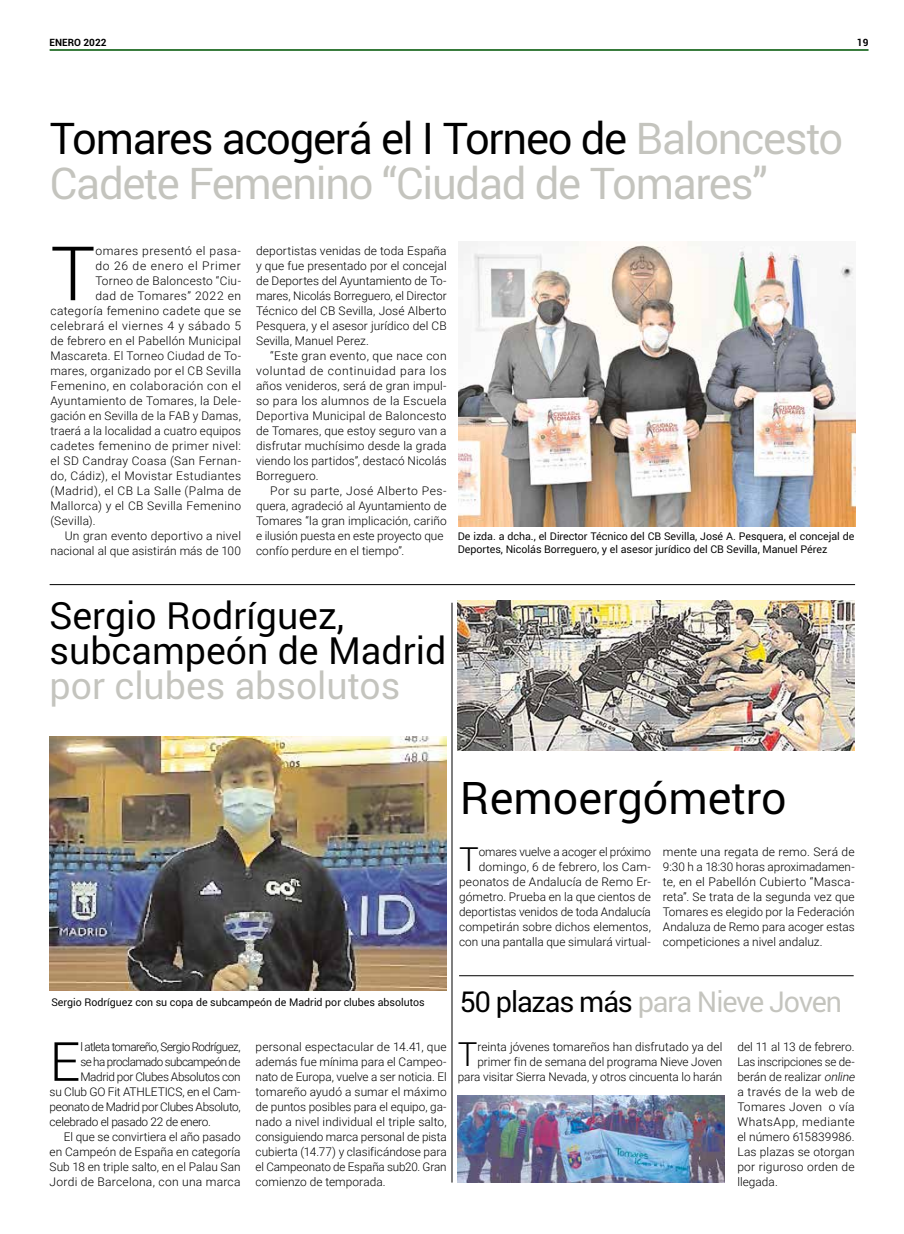
<style>
.page{position:relative;width:904px;height:1234px;background:#fff}
.page>*{position:absolute;margin:0;border:0;box-sizing:border-box;transform-origin:0 0}
.t1{font:300 75.12px "Roboto";color:#000}
.t2{font:300 54.12px "Roboto";color:#000}
.t3{font:45px "Roboto";color:#000}
.t4{font:43.75px/45px "Roboto";letter-spacing:-.03em;color:#c4c4be}
.t5{font:37.5px/35px "Roboto";color:#000}
.t6{font:37.5px "Roboto";color:#c4c4be}
.t7{font:300 33px "Roboto";color:#000}
.t8{font:28.75px "Roboto";letter-spacing:-.04em;color:#c4c4be}
.t9{font:300 11.88px/15px "Roboto";letter-spacing:.005em;color:#000;text-align:justify}
.t10{font:300 11.88px "Roboto";letter-spacing:.025em;color:#000}
.t11{font:300 11.88px "Roboto";letter-spacing:.035em;color:#000}
.t12{font:300 11.88px "Roboto";letter-spacing:.04em;color:#000}
.t13{font:300 11.88px "Roboto";letter-spacing:-.03em;color:#000}
.t14{font:300 11.88px "Roboto";letter-spacing:-.045em;color:#000}
.t15{font:300 11.88px "Roboto";letter-spacing:.03em;color:#000}
.t16{font:300 11.88px "Roboto";letter-spacing:-.02em;color:#000}
.t17{font:300 11.88px "Roboto";letter-spacing:-.025em;color:#000}
.t18{font:300 11.88px "Roboto";letter-spacing:.045em;color:#000}
.t19{font:300 11.88px "Roboto";letter-spacing:.06em;color:#000}
.t20{font:10.62px/12.8px "Roboto";color:#000}
.t21{font:700 10px "Roboto";color:#000}
.s1{color:#000}
.s2{font-style:italic}
</style>
<div class="page">
<hr style="left:50px;top:49px;width:818px;height:2px;background:#2c7431">
<img style="left:457px;top:600px;width:397px;height:150px">
<img style="left:50px;top:736px;width:396px;height:254px">
<img style="left:458px;top:241px;width:397px;height:285px">
<hr style="left:50px;top:584px;width:805px;height:1px;background:#000">
<img style="left:458px;top:1095px;width:266px;height:87px">
<hr style="left:451px;top:602px;width:1px;height:580px;background:#000">
<hr style="left:459px;top:975px;width:394px;height:1px;background:#000">
<p class="t21" style="left:50px;top:36px;width:58px">ENERO 2022</p>
<p class="t21" style="left:857px;top:36px;width:13px">19</p>
<h3 class="t4" style="left:50px;top:115px;width:795px"><span class="s1">Tomares acogerá el I Torneo de</span> Baloncesto<br>Cadete Femenino “Ciudad de Tomares”</h3>
<h1 class="t1" style="left:50px;top:221px;width:46px">T</h1>
<p class="t12" style="left:95px;top:242px;width:147px">omares presentó el pasa-</p>
<p class="t19" style="left:95px;top:257px;width:147px">do 26 de enero el Primer</p>
<p class="t10" style="left:95px;top:272px;width:147px">Torneo de Baloncesto “Ciu-</p>
<p class="t12" style="left:95px;top:287px;width:147px">dad de Tomares” 2022 en</p>
<p class="t11" style="left:50px;top:302px;width:192px">categoría femenino cadete que se</p>
<p class="t18" style="left:50px;top:317px;width:192px">celebrará el viernes 4 y sábado 5</p>
<p class="t10" style="left:50px;top:332px;width:192px">de febrero en el Pabellón Municipal</p>
<p class="t9" style="left:50px;top:348px;width:192px">Mascareta. El Torneo Ciudad de To-</p>
<p class="t9" style="left:50px;top:363px;width:192px">mares, organizado por el CB Sevilla</p>
<p class="t12" style="left:50px;top:377px;width:192px">Femenino, en colaboración con el</p>
<p class="t10" style="left:50px;top:392px;width:192px">Ayuntamiento de Tomares, la Dele-</p>
<p class="t9" style="left:50px;top:408px;width:192px">gación en Sevilla de la FAB y Damas,</p>
<p class="t9" style="left:50px;top:423px;width:192px">traerá a la localidad a cuatro equipos</p>
<p class="t11" style="left:50px;top:437px;width:192px">cadetes femenino de primer nivel:</p>
<p class="t15" style="left:50px;top:452px;width:192px">el SD Candray Coasa (San Fernan-</p>
<p class="t10" style="left:50px;top:467px;width:192px">do, Cádiz), el Movistar Estudiantes</p>
<p class="t11" style="left:50px;top:482px;width:192px">(Madrid), el CB La Salle (Palma de</p>
<p class="t15" style="left:50px;top:497px;width:192px">Mallorca) y el CB Sevilla Femenino</p>
<p class="t9" style="left:50px;top:513px;width:47px">(Sevilla).</p>
<p class="t9" style="left:65px;top:528px;width:178px">Un gran evento deportivo a nivel</p>
<p class="t9" style="left:50px;top:543px;width:192px">nacional al que asistirán más de 100</p>
<p class="t9" style="left:256px;top:243px;width:192px">deportistas venidas de toda España y que fue presentado por el concejal de Deportes del Ayuntamiento de To&shy;mares, Nicolás Borreguero, el Director Técnico del CB Sevilla, José Alberto Pesquera, y el asesor jurídico del CB Sevilla, Manuel Perez.</p>
<p class="t9" style="left:256px;top:348px;width:192px;text-indent:14px">“Este gran evento, que nace con voluntad de continuidad para los años venideros, será de gran impul&shy;so para los alumnos de la Escuela Deportiva Municipal de Baloncesto de Tomares, que estoy seguro van a disfrutar muchísimo desde la grada viendo los partidos”, destacó Nicolás Borreguero.</p>
<p class="t9" style="left:256px;top:483px;width:192px;text-align:left;text-indent:14px">Por su parte, José Alberto Pes&shy;quera, agradeció al Ayuntamiento de Tomares “la gran implicación, cariño e ilusión puesta en este proyecto que confío perdure en el tiempo”.</p>
<p class="t20" style="left:458px;top:529px;width:398px">De izda. a dcha., el Director Técnico del CB Sevilla, José A. Pesquera, el concejal de<br>Deportes, Nicolás Borreguero, y el asesor jurídico del CB Sevilla, Manuel Pérez</p>
<h3 class="t5" style="left:50px;top:596px;width:398px">Sergio Rodríguez, subcampeón de Madrid</h3>
<h3 class="t6" style="left:50px;top:659px;width:352px">por clubes absolutos</h3>
<h3 class="t3" style="left:460px;top:767px;width:328px">Remoergómetro</h3>
<h3 class="t7" style="left:459px;top:835px;width:21px">T</h3>
<p class="t9" style="left:459px;top:843px;width:193px;text-align:right">omares vuelve a acoger el próximo domingo, 6 de febrero, los Cam&shy;peonatos de Andalucía de Remo Er&shy;gómetro. Prueba en la que cientos de deportistas venidos de toda Andalucía competirán sobre dichos elementos, con una pantalla que simulará virtual-</p>
<p class="t9" style="left:663px;top:843px;width:193px">mente una regata de remo. Será de 9:30 h a 18:30 horas aproximadamen&shy;te, en el Pabellón Cubierto “Masca&shy;reta”. Se trata de la segunda vez que Tomares es elegido por la Federación Andaluza de Remo para acoger estas competiciones a nivel andaluz.</p>
<p class="t20" style="left:51px;top:995px;width:375px">Sergio Rodríguez con su copa de subcampeón de Madrid por clubes absolutos</p>
<h3 class="t8" style="left:460px;top:981px;width:384px"><span class="s1">50 plazas más</span> para Nieve Joven</h3>
<h3 class="t7" style="left:458px;top:1030px;width:21px">T</h3>
<p class="t9" style="left:458px;top:1038px;width:266px;text-align:right">reinta jóvenes tomareños han disfrutado ya del primer fin de semana del programa Nieve Joven para visitar Sierra Nevada, y otros cincuenta lo harán</p>
<p class="t9" style="left:737px;top:1038px;width:122px;text-align:left">del 11 al 13 de febrero.<br>Las inscripciones se de&shy;berán de realizar <span class="s2">online </span>a través de la web de<br>Tomares Joven o vía<br>WhatsApp, mediante el número 615839986.<br>Las plazas se otorgan por riguroso orden de llegada.</p>
<h2 class="t2" style="left:50px;top:1023px;width:32px">E</h2>
<p class="t14" style="left:80px;top:1037px;width:162px">l atleta tomareño, Sergio Rodríguez,</p>
<p class="t9" style="left:256px;top:1038px;width:192px">personal espectacular de 14.41, que además fue mínima para el Campeo&shy;nato de Europa, vuelve a ser noticia. El tomareño ayudó a sumar el máximo de puntos posibles para el equipo, ga&shy;nado a nivel individual el triple salto, consiguiendo marca personal de pista cubierta (14.77) y clasificándose para el Campeonato de España sub20. Gran comienzo de temporada.</p>
<p class="t14" style="left:80px;top:1052px;width:162px">se ha proclamado subcampeón de</p>
<p class="t13" style="left:80px;top:1067px;width:162px">Madrid por Clubes Absolutos con</p>
<p class="t16" style="left:50px;top:1082px;width:192px">su Club GO Fit ATHLETICS, en el Cam-</p>
<p class="t13" style="left:50px;top:1097px;width:192px">peonato de Madrid por Clubes Absoluto,</p>
<p class="t17" style="left:50px;top:1112px;width:163px">celebrado el pasado 22 de enero.</p>
<p class="t9" style="left:64px;top:1128px;width:178px">El que se convirtiera el año pasado</p>
<p class="t9" style="left:50px;top:1143px;width:192px">en Campeón de España en categoría</p>
<p class="t9" style="left:50px;top:1158px;width:192px">Sub 18 en triple salto, en el Palau San</p>
<p class="t9" style="left:50px;top:1173px;width:192px">Jordi de Barcelona, con una marca</p>
</div>
